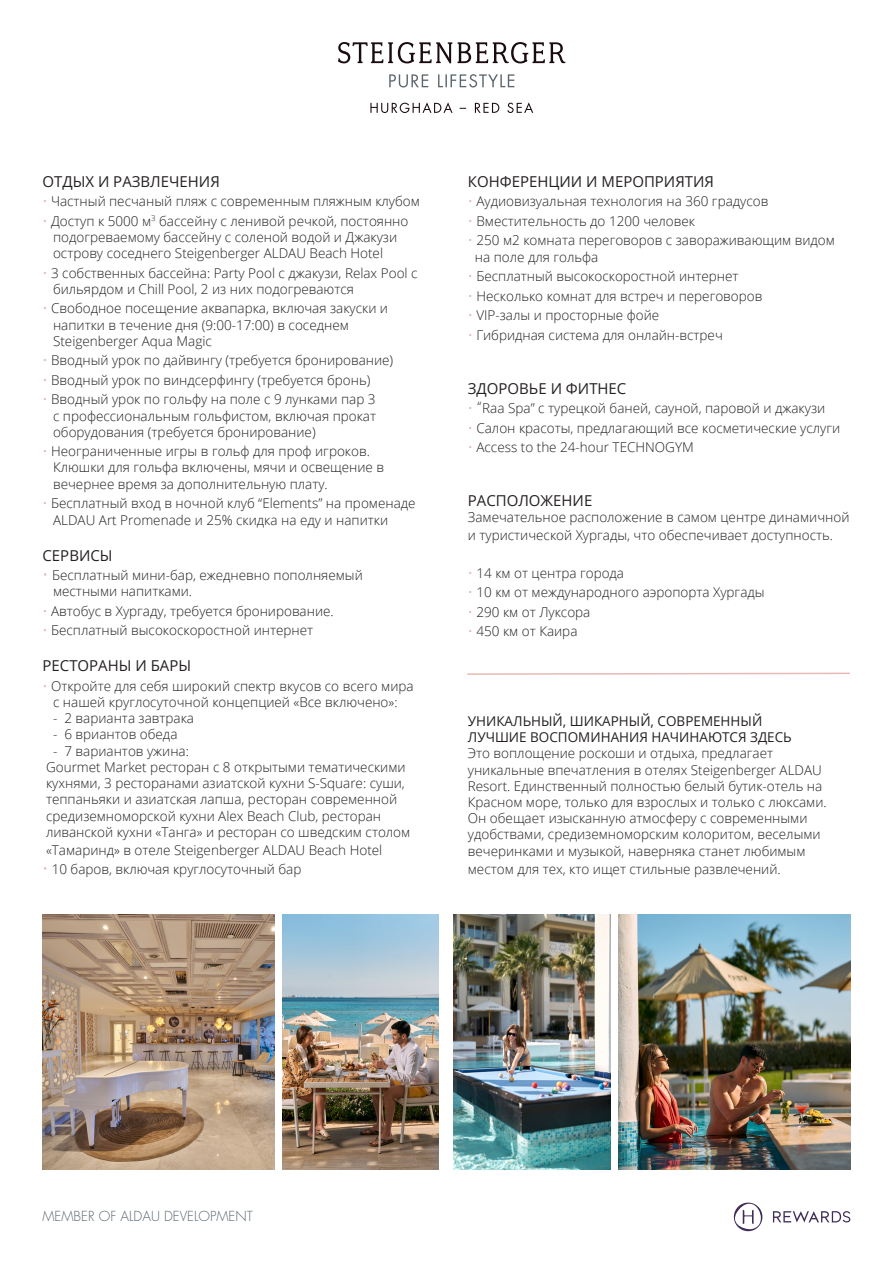
<style>
.page{position:relative;width:893px;height:1263px;background:#fff}
.page>*{position:absolute;margin:0;border:0;box-sizing:border-box;transform-origin:0 0}
.t1{font:15px "Open Sans";color:#231f20}
.Paragraph_Style_1{font:300 13.5px/16.2px "Open Sans";color:#231f20}
.t2{font:13.5px "Open Sans";color:#231f20}
.t3{font:300 13.5px "Futura Std";color:#5a6671}
.s1{color:#e4bab3}
.s2{font-size:15px;color:#e4bab3}
.s3{font-family:"Futura Std";font-size:15px}
</style>
<div class="page">
<img style="left:619px;top:914px;width:231px;height:255px">
<img style="left:282px;top:914px;width:156px;height:255px">
<img style="left:454px;top:914px;width:156px;height:255px">
<img style="left:43px;top:914px;width:231px;height:255px">
<svg style="left:467px;top:672px;width:383px;height:3px"></svg>
<svg style="left:338px;top:42px;width:228px;height:21px"></svg>
<svg style="left:389px;top:74px;width:125px;height:14px"></svg>
<svg style="left:370px;top:102px;width:163px;height:11px"></svg>
<svg style="left:773px;top:1211px;width:77px;height:11px"></svg>
<svg style="left:734px;top:1202px;width:28px;height:29px"></svg>
<p class="t1" style="left:43px;top:171px;width:179px">ОТДЫХ И РАЗВЛЕЧЕНИЯ</p>
<p class="Paragraph_Style_1" style="left:43px;top:193px;width:379px"><span class="s1">•</span> Частный песчаный пляж с современным пляжным клубом</p>
<p class="Paragraph_Style_1" style="left:43px;top:212px;width:367px"><span class="s1">•</span> Доступ к 5000 м<sup>3</sup> бассейну с ленивой речкой, постоянно</p>
<p class="Paragraph_Style_1" style="left:53px;top:229px;width:346px">подогреваемому бассейну с соленой водой и Джакузи</p>
<p class="Paragraph_Style_1" style="left:53px;top:245px;width:332px">острову соседнего Steigenberger ALDAU Beach Hotel</p>
<p class="Paragraph_Style_1" style="left:43px;top:264px;width:377px"><span class="s1">•</span> 3 собственных бассейна: Party Pool с джакузи, Relax Pool с</p>
<p class="Paragraph_Style_1" style="left:53px;top:281px;width:302px">бильярдом и Chill Pool, 2 из них подогреваются</p>
<p class="Paragraph_Style_1" style="left:43px;top:300px;width:347px"><span class="s1">•</span> Свободное посещение аквапарка, включая закуски и</p>
<p class="Paragraph_Style_1" style="left:53px;top:316px;width:297px">напитки в течение дня (9:00-17:00) в соседнем</p>
<p class="Paragraph_Style_1" style="left:53px;top:332px;width:160px">Steigenberger Aqua Magic</p>
<p class="Paragraph_Style_1" style="left:43px;top:352px;width:352px"><span class="s1">•</span> Вводный урок по дайвингу (требуется бронирование)</p>
<p class="Paragraph_Style_1" style="left:43px;top:371px;width:329px"><span class="s1">•</span> Вводный урок по виндсерфингу (требуется бронь)</p>
<p class="Paragraph_Style_1" style="left:43px;top:391px;width:335px"><span class="s1">•</span> Вводный урок по гольфу на поле с 9 лунками пар 3</p>
<p class="Paragraph_Style_1" style="left:53px;top:407px;width:325px">с профессиональным гольфистом, включая прокат</p>
<p class="Paragraph_Style_1" style="left:53px;top:423px;width:264px">оборудования (требуется бронирование)</p>
<p class="Paragraph_Style_1" style="left:43px;top:443px;width:329px"><span class="s1">•</span> Неограниченные игры в гольф для проф игроков.</p>
<p class="Paragraph_Style_1" style="left:53px;top:459px;width:333px">Клюшки для гольфа включены, мячи и освещение в</p>
<p class="Paragraph_Style_1" style="left:53px;top:475px;width:276px">вечернее время за дополнительную плату.</p>
<p class="Paragraph_Style_1" style="left:43px;top:495px;width:375px"><span class="s1">•</span> Бесплатный вход в ночной клуб “Elements” на променаде</p>
<p class="Paragraph_Style_1" style="left:53px;top:511px;width:337px">ALDAU Art Promenade и 25% скидка на еду и напитки</p>
<p class="t1" style="left:43px;top:545px;width:72px">СЕРВИСЫ</p>
<p class="Paragraph_Style_1" style="left:43px;top:567px;width:322px"><span class="s2">•</span> Бесплатный мини-бар, ежедневно пополняемый</p>
<p class="Paragraph_Style_1" style="left:53px;top:583px;width:141px">местными напитками.</p>
<p class="Paragraph_Style_1" style="left:43px;top:602px;width:293px"><span class="s1">•</span> Автобус в Хургаду, требуется бронирование.</p>
<p class="Paragraph_Style_1" style="left:43px;top:622px;width:272px"><span class="s1">•</span> Бесплатный высокоскоростной интернет</p>
<p class="t1" style="left:43px;top:656px;width:150px">РЕСТОРАНЫ И БАРЫ</p>
<p class="Paragraph_Style_1" style="left:43px;top:677px;width:373px"><span class="s1">•</span> Откройте для себя широкий спектр вкусов со всего мира</p>
<p class="Paragraph_Style_1" style="left:53px;top:694px;width:346px">с нашей круглосуточной концепцией «Все включено»:</p>
<p class="Paragraph_Style_1" style="left:53px;top:710px;width:143px">- 2 варианта завтрака</p>
<p class="Paragraph_Style_1" style="left:53px;top:726px;width:126px">- 6 вриантов обеда</p>
<p class="Paragraph_Style_1" style="left:53px;top:742px;width:137px">- 7 вариантов ужина:</p>
<p class="Paragraph_Style_1" style="left:46px;top:758px;width:361px">Gourmet Market ресторан с 8 открытыми тематическими</p>
<p class="Paragraph_Style_1" style="left:46px;top:775px;width:360px">кухнями, 3 ресторанами азиатской кухни S-Square: суши,</p>
<p class="Paragraph_Style_1" style="left:46px;top:791px;width:353px">теппаньяки и азиатская лапша, ресторан современной</p>
<p class="Paragraph_Style_1" style="left:46px;top:807px;width:337px">средиземноморской кухни Alex Beach Club, ресторан</p>
<p class="Paragraph_Style_1" style="left:46px;top:823px;width:366px">ливанской кухни «Танга» и ресторан со шведским столом</p>
<p class="Paragraph_Style_1" style="left:46px;top:841px;width:338px">«Тамаринд» в отеле Steigenberger ALDAU Beach Hotel</p>
<p class="Paragraph_Style_1" style="left:43px;top:861px;width:260px"><span class="s2">•</span> 10 баров, включая круглосуточный бар</p>
<p class="t1" style="left:468px;top:171px;width:248px">КОНФЕРЕНЦИИ И МЕРОПРИЯТИЯ</p>
<p class="Paragraph_Style_1" style="left:468px;top:193px;width:302px"><span class="s1">•</span> Аудиовизуальная технология на 360 градусов</p>
<p class="Paragraph_Style_1" style="left:468px;top:212px;width:229px"><span class="s1">•</span> Вместительность до 1200 человек</p>
<p class="Paragraph_Style_1" style="left:468px;top:232px;width:369px"><span class="s1">•</span> 250 м2 комната переговоров с завораживающим видом</p>
<p class="Paragraph_Style_1" style="left:475px;top:248px;width:125px">на поле для гольфа</p>
<p class="Paragraph_Style_1" style="left:468px;top:268px;width:272px"><span class="s1">•</span> Бесплатный высокоскоростной интернет</p>
<p class="Paragraph_Style_1" style="left:468px;top:287px;width:296px"><span class="s1">•</span> Несколько комнат для встреч и переговоров</p>
<p class="Paragraph_Style_1" style="left:468px;top:307px;width:193px"><span class="s1">•</span> VIP-залы и просторные фойе</p>
<p class="Paragraph_Style_1" style="left:468px;top:326px;width:256px"><span class="s1">•</span> Гибридная система для онлайн-встреч</p>
<p class="t1" style="left:468px;top:378px;width:160px">ЗДОРОВЬЕ И ФИТНЕС</p>
<p class="Paragraph_Style_1" style="left:468px;top:400px;width:359px"><span class="s1">•</span> <span class="s3">“</span>Raa Spa” с турецкой баней, сауной, паровой и джакузи</p>
<p class="Paragraph_Style_1" style="left:468px;top:419px;width:374px"><span class="s1">•</span> Салон красоты, предлагающий все косметические услуги</p>
<p class="Paragraph_Style_1" style="left:468px;top:439px;width:227px"><span class="s1">•</span> Access to the 24-hour TECHNOGYM</p>
<p class="t1" style="left:468px;top:490px;width:126px">РАСПОЛОЖЕНИЕ</p>
<p class="Paragraph_Style_1" style="left:468px;top:508px;width:383px;line-height:18px">Замечательное расположение в самом центре динамичной и туристической Хургады, что обеспечивает доступность.</p>
<p class="Paragraph_Style_1" style="left:468px;top:564px;width:158px"><span class="s1">•</span> 14 км от центра города</p>
<p class="Paragraph_Style_1" style="left:468px;top:584px;width:298px"><span class="s1">•</span> 10 км от международного аэропорта Хургады</p>
<p class="Paragraph_Style_1" style="left:468px;top:603px;width:124px"><span class="s1">•</span> 290 км от Луксора</p>
<p class="Paragraph_Style_1" style="left:468px;top:623px;width:111px"><span class="s1">•</span> 450 км от Каира</p>
<p class="t2" style="left:468px;top:712px;width:296px">УНИКАЛЬНЫЙ, ШИКАРНЫЙ, СОВРЕМЕННЫЙ</p>
<p class="t2" style="left:468px;top:728px;width:325px">ЛУЧШИЕ ВОСПОМИНАНИЯ НАЧИНАЮТСЯ ЗДЕСЬ</p>
<p class="Paragraph_Style_1" style="left:468px;top:745px;width:360px">Это воплощение роскоши и отдыха, предлагает уникальные впечатления в отелях Steigenberger ALDAU Resort. Единственный полностью белый бутик-отель на Красном море, только для взрослых и только с люксами.<br>Он обещает изысканную атмосферу с современными удобствами, средиземноморским колоритом, веселыми вечеринками и музыкой, наверняка станет любимым</p>
<p class="Paragraph_Style_1" style="left:468px;top:860px;width:314px">местом для тех, кто ищет стильные развлечений.</p>
<p class="t3" style="left:43px;top:1207px;width:212px">MEMBER OF ALDAU DEVELOPMENT</p>
</div>
